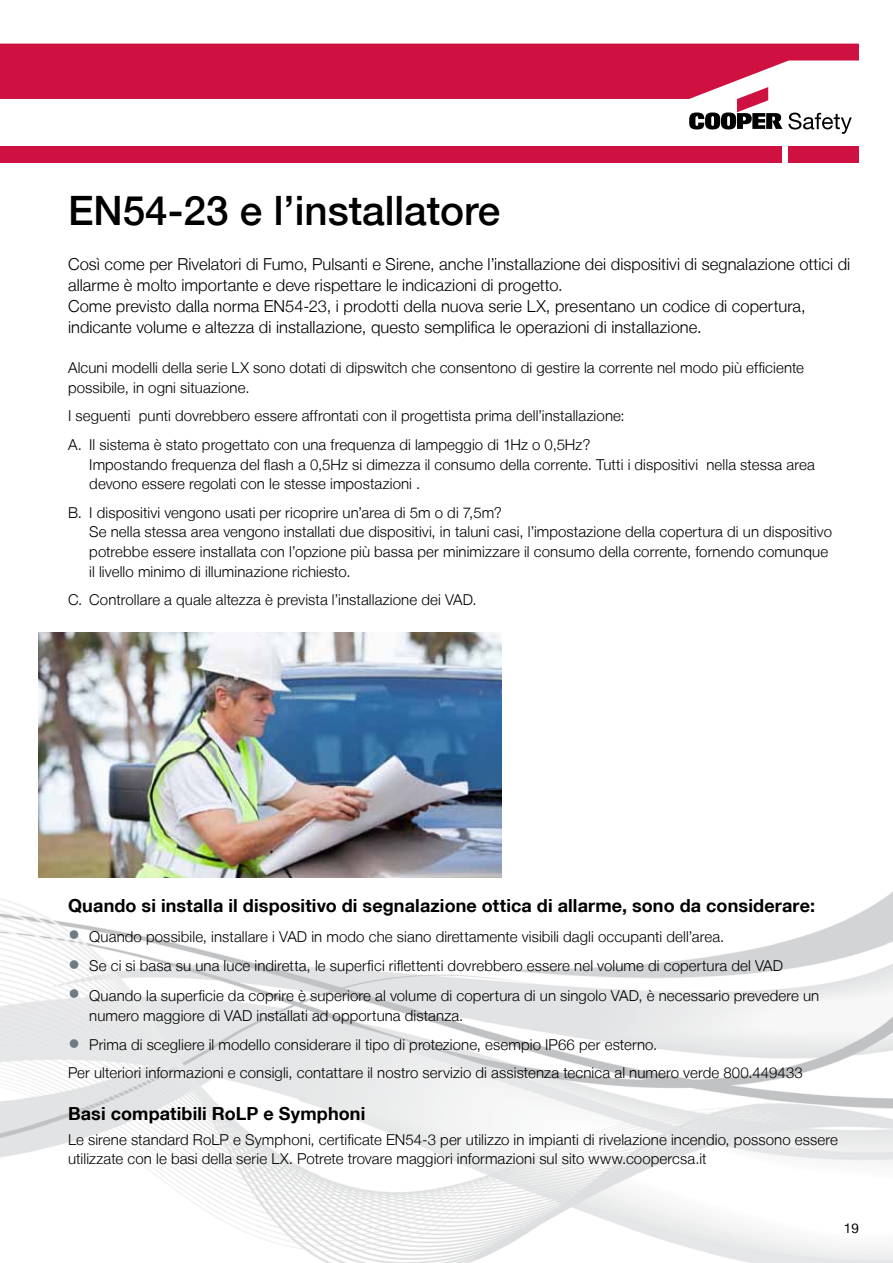
<style>
.page{position:relative;width:893px;height:1263px;background:#fff}
.page>*{position:absolute;margin:0;border:0;box-sizing:border-box;transform-origin:0 0}
.t1{font:500 40.5px "Helvetica Neue LT";color:#000}
.t2{font:700 18px "Helvetica Neue LT";letter-spacing:.005em;color:#000}
.t3{font:300 16.5px/21px "Helvetica Neue LT";letter-spacing:.005em;color:#000}
.t4{font:300 15px/19.8px "Helvetica Neue LT";letter-spacing:.005em;color:#000}
.t5{font:13.5px "Helvetica Neue LT";color:#000}
.s1{font-size:24px;color:#6d7b84}
</style>
<div class="page">
<svg style="left:689px;top:99px;width:93px;height:30px"></svg>
<svg style="left:788px;top:113px;width:64px;height:21px"></svg>
<div style="left:789px;top:146px;width:70px;height:17px;background:#ce1141"></div>
<div style="left:0;top:146px;width:781px;height:17px;background:#ce1141"></div>
<svg style="left:0;top:44px;width:859px;height:55px;background:#d22752"></svg>
<img style="left:0;top:891px;width:893px;height:372px">
<img style="left:38px;top:632px;width:464px;height:245px">
<h1 class="t1" style="left:68px;top:186px;width:434px">EN54-23 e l’installatore</h1>
<p class="t3" style="left:68px;top:253px;width:784px">Così come per Rivelatori di Fumo, Pulsanti e Sirene, anche l’installazione dei dispositivi di segnalazione ottici di allarme è molto importante e deve rispettare le indicazioni di progetto.<br>Come previsto dalla norma EN54-23, i prodotti della nuova serie LX, presentano un codice di copertura, indicante volume e altezza di installazione, questo semplifica le operazioni di installazione.</p>
<p class="t4" style="left:68px;top:358px;width:737px">Alcuni modelli della serie LX sono dotati di dipswitch che consentono di gestire la corrente nel modo più efficiente possibile, in ogni situazione.</p>
<p class="t4" style="left:68px;top:402px;width:558px;line-height:28.3px">I seguenti punti dovrebbero essere affrontati con il progettista prima dell’installazione:<br>A. Il sistema è stato progettato con una frequenza di lampeggio di 1Hz o 0,5Hz?</p>
<p class="t4" style="left:89px;top:454px;width:727px">Impostando frequenza del flash a 0,5Hz si dimezza il consumo della corrente. Tutti i dispositivi nella stessa area devono essere regolati con le stesse impostazioni .</p>
<p class="t4" style="left:89px;top:502px;width:744px;text-indent:-21px">B. I dispositivi vengono usati per ricoprire un’area di 5m o di 7,5m?<br>Se nella stessa area vengono installati due dispositivi, in taluni casi, l’impostazione della copertura di un dispositivo potrebbe essere installata con l’opzione più bassa per minimizzare il consumo della corrente, fornendo comunque il livello minimo di illuminazione richiesto.</p>
<p class="t4" style="left:68px;top:590px;width:410px">C. Controllare a quale altezza è prevista l’installazione dei VAD.</p>
<p class="t2" style="left:68px;top:895px;width:748px">Quando si installa il dispositivo di segnalazione ottica di allarme, sono da considerare:</p>
<p class="t4" style="left:68px;top:926px;width:658px"><span class="s1">•</span> Quando possibile, installare i VAD in modo che siano direttamente visibili dagli occupanti dell’area.</p>
<p class="t4" style="left:68px;top:956px;width:717px"><span class="s1">•</span> Se ci si basa su una luce indiretta, le superfici riflettenti dovrebbero essere nel volume di copertura del VAD</p>
<p class="t4" style="left:89px;top:985px;width:731px;text-indent:-21px"><span class="s1">•</span> Quando la superficie da coprire è superiore al volume di copertura di un singolo VAD, è necessario prevedere un numero maggiore di VAD installati ad opportuna distanza.</p>
<p class="t4" style="left:68px;top:1030px;width:736px;line-height:28.3px"><span class="s1">•</span> Prima di scegliere il modello considerare il tipo di protezione, esempio IP66 per esterno.<br>Per ulteriori informazioni e consigli, contattare il nostro servizio di assistenza tecnica al numero verde 800.449433</p>
<p class="t2" style="left:68px;top:1103px;width:299px">Basi compatibili RoLP e Symphoni</p>
<p class="t4" style="left:68px;top:1129px;width:771px">Le sirene standard RoLP e Symphoni, certificate EN54-3 per utilizzo in impianti di rivelazione incendio, possono essere utilizzate con le basi della serie LX. Potrete trovare maggiori informazioni sul sito www.coopercsa.it</p>
<p class="t5" style="left:844px;top:1220px;width:17px">19</p>
</div>
